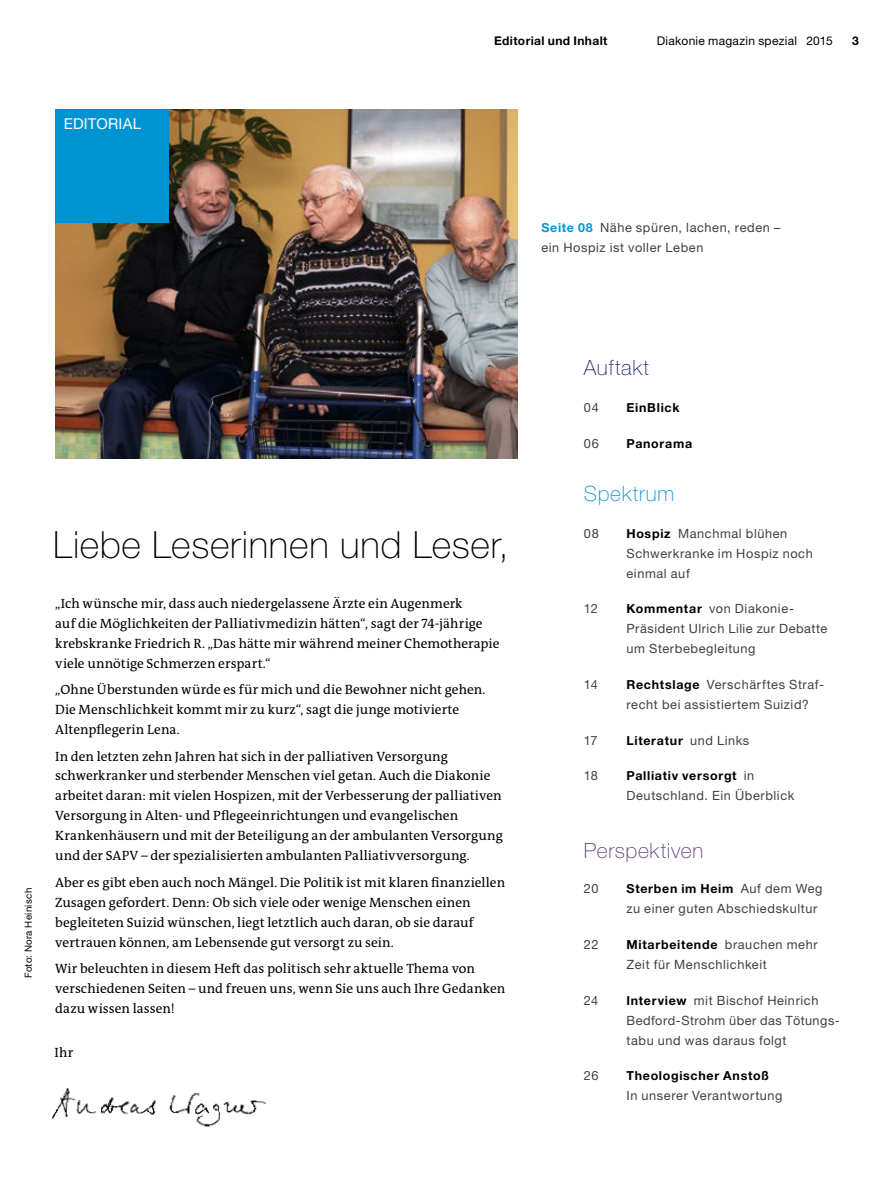
<style>
.page{position:relative;width:893px;height:1191px;background:#fff}
.page>*{position:absolute;margin:0;border:0;box-sizing:border-box;transform-origin:0 0}
.t1{font:100 37.5px "Helvetica Neue LT Std";letter-spacing:.02em;color:#000}
.t2{font:100 21px "Helvetica Neue LT Std";letter-spacing:.035em;color:#5c377b}
.t3{font:100 21px "Helvetica Neue LT Std";letter-spacing:.035em;color:#0093d2}
.t4{font:100 21px "Helvetica Neue LT Std";letter-spacing:.04em;color:#1b2764}
.t5{font:15px "Helvetica Neue LT Std";letter-spacing:.015em;color:#fff}
.t6{font:13.5px/20px "The Antiqua B LP5 Plain";letter-spacing:.005em;color:#000}
.t7{font:12.75px/20px "Helvetica Neue LT Std";letter-spacing:.045em;color:#404040}
.t8{font:700 12.45px "Helvetica Neue LT Std";letter-spacing:.055em;color:#000}
.t9{font:12px "Helvetica Neue LT Std";letter-spacing:.02em;color:#000}
.t10{font:700 12px "Helvetica Neue LT Std";letter-spacing:.035em;color:#000}
.t11{font:9.75px "Helvetica Neue LT Std";letter-spacing:.03em;color:#000}
.s1{font-weight:700;font-size:12.45px;color:#0093d2}
.s2{font-weight:700;font-size:12.45px;color:#000}
.s3{font-weight:400;font-size:12.75px;color:#404040}
</style>
<div class="page">
<img style="left:55px;top:110px;width:463px;height:348px">
<div style="left:55px;top:110px;width:113px;height:113px;background:#0093d2"></div>
<img style="left:52px;top:1088px;width:214px;height:39px">
<p class="t5" style="left:64px;top:115px;width:79px">EDITORIAL</p>
<p class="t10" style="left:494px;top:33px;width:115px">Editorial und Inhalt</p>
<p class="t9" style="left:657px;top:33px;width:178px">Diakonie magazin spezial 2015</p>
<p class="t10" style="left:852px;top:33px;width:8px">3</p>
<p class="t7" style="left:541px;top:217px;width:241px"><span class="s1">Seite 08</span> Nähe spüren, lachen, reden – ein Hospiz ist voller Leben</p>
<p class="t11" style="left:23px;top:978px;width:92px;rotate:-90deg">Foto: Nora Heinisch</p>
<h1 class="t1" style="left:53px;top:523px;width:457px">Liebe Leserinnen und Leser,</h1>
<p class="t6" style="left:55px;top:593px;width:446px">„Ich wünsche mir, dass auch niedergelassene Ärzte ein Augenmerk<br>auf die Möglichkeiten der Palliativmedizin hätten“, sagt der 74-jährige krebskranke Friedrich R. „Das hätte mir während meiner Chemotherapie viele unnötige Schmerzen erspart.“</p>
<p class="t6" style="left:55px;top:679px;width:432px">„Ohne Überstunden würde es für mich und die Bewohner nicht gehen.<br>Die Menschlichkeit kommt mir zu kurz“, sagt die junge motivierte<br>Altenpflegerin Lena.</p>
<p class="t6" style="left:55px;top:745px;width:449px">In den letzten zehn Jahren hat sich in der palliativen Versorgung schwerkranker und sterbender Menschen viel getan. Auch die Diakonie arbeitet daran: mit vielen Hospizen, mit der Verbesserung der palliativen Versorgung in Alten- und Pflegeeinrichtungen und evangelischen Krankenhäusern und mit der Beteiligung an der ambulanten Versorgung und der SAPV – der spezialisierten ambulanten Palliativversorgung.</p>
<p class="t6" style="left:55px;top:871px;width:451px">Aber es gibt eben auch noch Mängel. Die Politik ist mit klaren finanziellen Zusagen gefordert. Denn: Ob sich viele oder wenige Menschen einen begleiteten Suizid wünschen, liegt letztlich auch daran, ob sie darauf vertrauen können, am Lebensende gut versorgt zu sein.</p>
<p class="t6" style="left:55px;top:958px;width:452px">Wir beleuchten in diesem Heft das politisch sehr aktuelle Thema von verschiedenen Seiten – und freuen uns, wenn Sie uns auch Ihre Gedanken dazu wissen lassen!</p>
<p class="t6" style="left:54px;top:1042px;width:20px">Ihr</p>
<h2 class="t4" style="left:584px;top:356px;width:67px">Auftakt</h2>
<p class="t7" style="left:584px;top:398px;width:16px">04</p>
<p class="t8" style="left:626px;top:400px;width:55px">EinBlick</p>
<p class="t7" style="left:584px;top:433px;width:16px">06</p>
<p class="t8" style="left:626px;top:436px;width:67px">Panorama</p>
<h2 class="t3" style="left:584px;top:481px;width:92px">Spektrum</h2>
<p class="t7" style="left:584px;top:523px;width:16px">08</p>
<p class="t7" style="left:626px;top:523px;width:188px"><span class="s2">Hospiz</span> Manchmal blühen<br>Schwerkranke im Hospiz noch einmal auf</p>
<p class="t7" style="left:584px;top:598px;width:16px">12</p>
<p class="t7" style="left:626px;top:598px;width:202px"><span class="s2">Kommentar</span> von Diakonie-<br>Präsident Ulrich Lilie zur Debatte um Sterbebegleitung</p>
<p class="t7" style="left:584px;top:674px;width:15px">14</p>
<p class="t7" style="left:626px;top:674px;width:199px"><span class="s2">Rechtslage</span> Verschärftes Straf&shy;recht bei assistiertem Suizid?</p>
<p class="t7" style="left:584px;top:730px;width:15px">17</p>
<p class="t8" style="left:626px;top:732px;width:124px">Literatur <span class="s3">und Links</span></p>
<p class="t7" style="left:584px;top:765px;width:16px">18</p>
<p class="t8" style="left:626px;top:768px;width:129px">Palliativ versorgt <span class="s3">in</span></p>
<p class="t7" style="left:626px;top:785px;width:169px">Deutschland. Ein Überblick</p>
<h2 class="t2" style="left:584px;top:838px;width:121px">Perspektiven</h2>
<p class="t7" style="left:584px;top:878px;width:16px">20</p>
<p class="t8" style="left:626px;top:881px;width:198px">Sterben im Heim <span class="s3">Auf dem Weg</span></p>
<p class="t7" style="left:626px;top:898px;width:192px">zu einer guten Abschiedskultur</p>
<p class="t7" style="left:584px;top:934px;width:16px">22</p>
<p class="t8" style="left:626px;top:936px;width:193px">Mitarbeitende <span class="s3">brauchen mehr</span></p>
<p class="t7" style="left:626px;top:954px;width:142px">Zeit für Menschlichkeit</p>
<p class="t7" style="left:584px;top:990px;width:16px">24</p>
<p class="t7" style="left:626px;top:990px;width:215px"><span class="s2">Interview</span> mit Bischof Heinrich<br>Bedford-Strohm über das Tötungs&shy;tabu und was daraus folgt</p>
<p class="t7" style="left:584px;top:1065px;width:16px">26</p>
<p class="t8" style="left:626px;top:1068px;width:144px">Theologischer Anstoß</p>
<p class="t7" style="left:626px;top:1085px;width:158px">In unserer Verantwortung</p>
</div>
